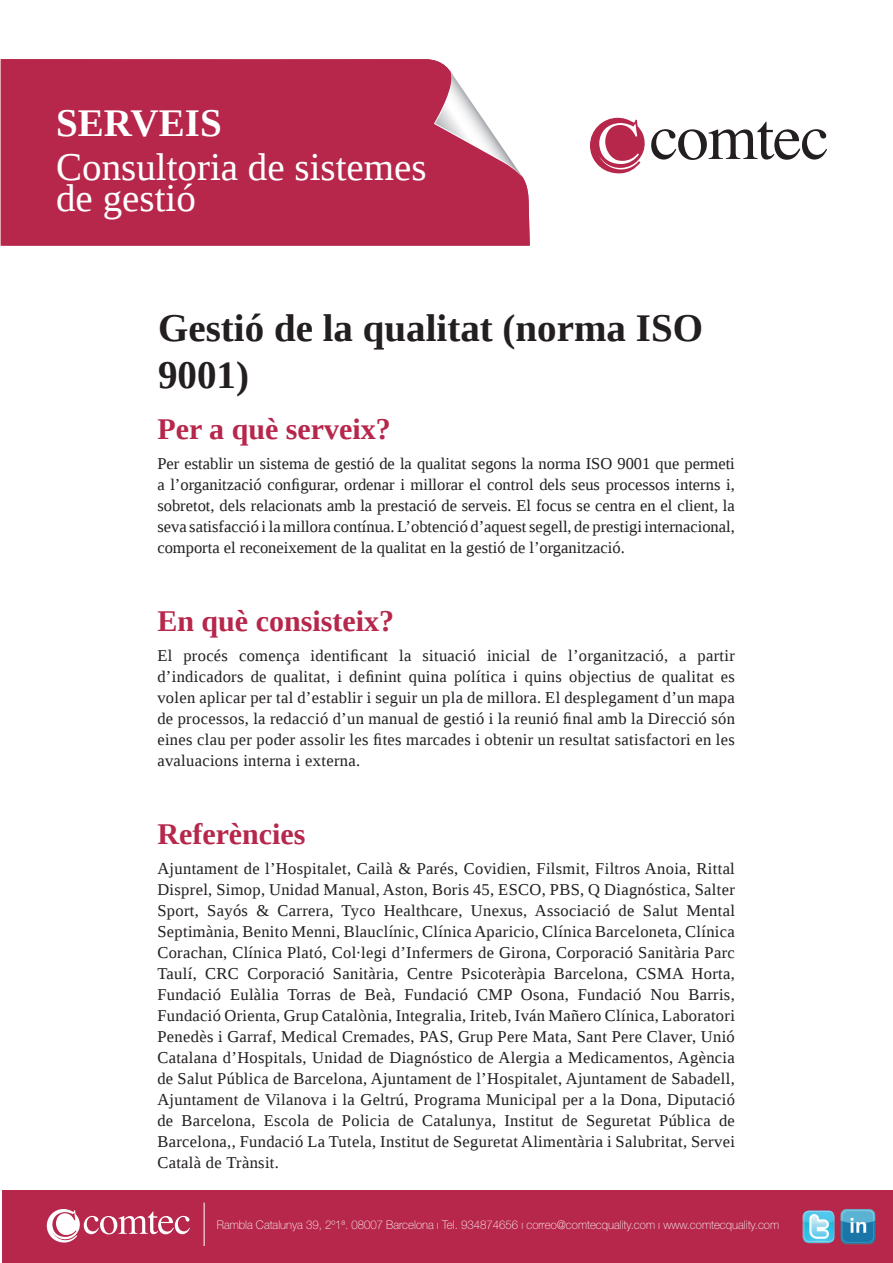
<style>
.page{position:relative;width:893px;height:1263px;background:#fff}
.page>*{position:absolute;margin:0;border:0;box-sizing:border-box;transform-origin:0 0}
.t1{font:700 39px/46.8px "Liberation Serif";color:#231f20}
.t2{font:39px/31.5px "Liberation Serif";color:#fff}
.t3{font:700 39px "Liberation Serif";color:#fff}
.t4{font:700 30px "Liberation Serif";color:#b6274b}
.t5{font:16.5px/21px "Liberation Serif";letter-spacing:.02em;color:#231f20;text-align:justify}
.t6{font:100 12px "Helvetica Neue LT";color:#fff;scale:.95 1}
</style>
<div class="page">
<div style="left:1px;top:59px;width:529px;height:187px;background:#b6274b"></div>
<svg style="left:434px;top:71px;width:89px;height:107px"></svg>
<svg style="left:590px;top:118px;width:237px;height:56px"></svg>
<div style="left:2px;top:1191px;width:890px;height:72px;background:#b6274b"></div>
<img style="left:840px;top:1209px;width:36px;height:36px">
<img style="left:803px;top:1210px;width:31px;height:33px">
<svg style="left:47px;top:1209px;width:143px;height:34px"></svg>
<hr style="left:204px;top:1202px;width:1px;height:44px;background:#fff">
<h1 class="t3" style="left:56px;top:101px;width:167px">SERVEIS</h1>
<h1 class="t2" style="left:56px;top:151px;width:372px">Consultoria de sistemes de gestió</h1>
<h1 class="t1" style="left:158px;top:304px;width:546px">Gestió de la qualitat (norma ISO<br>9001)</h1>
<h2 class="t4" style="left:157px;top:413px;width:235px">Per a què serveix?</h2>
<p class="t5" style="left:157px;top:453px;width:579px">Per establir un sistema de gestió de la qualitat segons la norma ISO 9001 que permeti a l’organització configurar, ordenar i millorar el control dels seus processos interns i, sobretot, dels relacionats amb la prestació de serveis. El focus se centra en el client, la seva satisfacció i la millora contínua. L’obtenció d’aquest segell, de prestigi internacional, comporta el reconeixement de la qualitat en la gestió de l’organització.</p>
<h2 class="t4" style="left:157px;top:605px;width:238px">En què consisteix?</h2>
<p class="t5" style="left:157px;top:645px;width:579px">El procés comença identificant la situació inicial de l’organització, a partir d’indicadors de qualitat, i definint quina política i quins objectius de qualitat es volen aplicar per tal d’establir i seguir un pla de millora. El desplegament d’un mapa de processos, la redacció d’un manual de gestió i la reunió final amb la Direcció són eines clau per poder assolir les fites marcades i obtenir un resultat satisfactori en les avaluacions interna i externa.</p>
<h2 class="t4" style="left:157px;top:818px;width:150px">Referències</h2>
<p class="t5" style="left:157px;top:858px;width:579px">Ajuntament de l’Hospitalet, Cailà &amp; Parés, Covidien, Filsmit, Filtros Anoia, Rittal Disprel, Simop, Unidad Manual, Aston, Boris 45, ESCO, PBS, Q Diagnóstica, Salter Sport, Sayós &amp; Carrera, Tyco Healthcare, Unexus, Associació de Salut Mental Septimània, Benito Menni, Blauclínic, Clínica Aparicio, Clínica Barceloneta, Clínica Corachan, Clínica Plató, Col·legi d’Infermers de Girona, Corporació Sanitària Parc Taulí, CRC Corporació Sanitària, Centre Psicoteràpia Barcelona, CSMA Horta, Fundació Eulàlia Torras de Beà, Fundació CMP Osona, Fundació Nou Barris, Fundació Orienta, Grup Catalònia, Integralia, Iriteb, Iván Mañero Clínica, Laboratori Penedès i Garraf, Medical Cremades, PAS, Grup Pere Mata, Sant Pere Claver, Unió Catalana d’Hospitals, Unidad de Diagnóstico de Alergia a Medicamentos, Agència de Salut Pública de Barcelona, Ajuntament de l’Hospitalet, Ajuntament de Sabadell, Ajuntament de Vilanova i la Geltrú, Programa Municipal per a la Dona, Diputació de Barcelona, Escola de Policia de Catalunya, Institut de Seguretat Pública de Barcelona,, Fundació La Tutela, Institut de Seguretat Alimentària i Salubritat, Servei Català de Trànsit.</p>
<p class="t6" style="left:217px;top:1218px;width:593px">Rambla Catalunya 39, 2º1ª. 08007 Barcelona ı Tel. 934874656 ı correo@comtecquality.com ı www.comtecquality.com</p>
</div>
